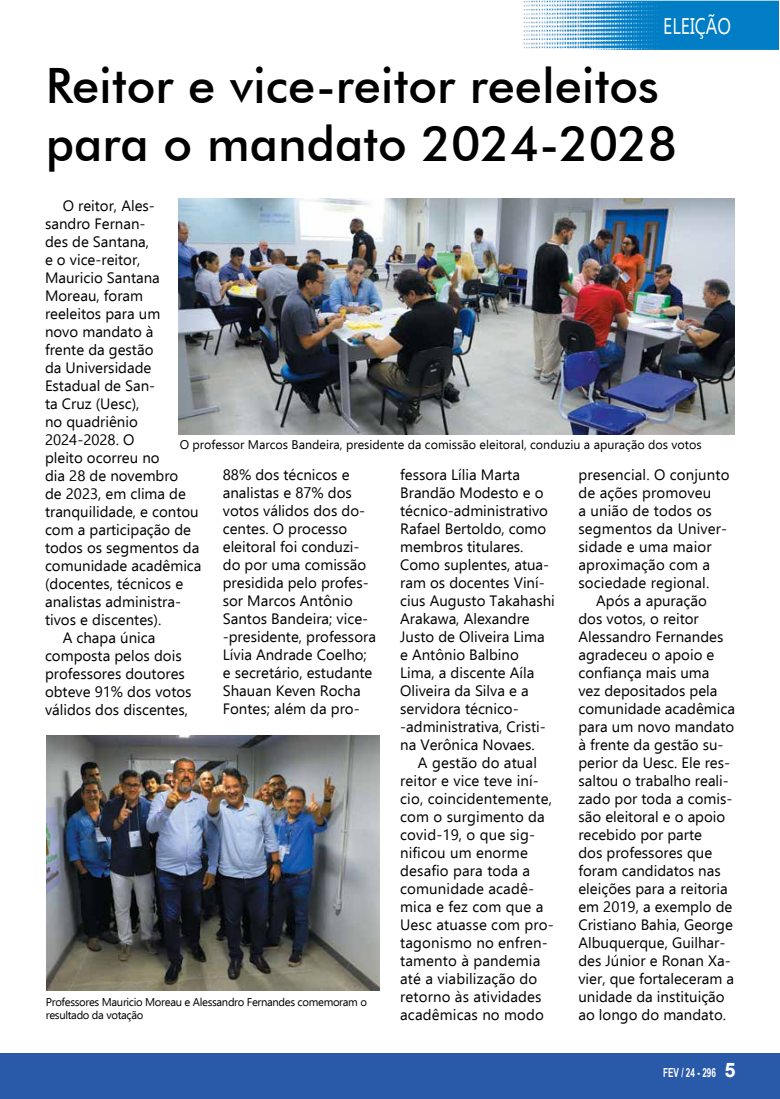
<style>
.page{position:relative;width:780px;height:1099px;background:#fff}
.page>*{position:absolute;margin:0;border:0;box-sizing:border-box;transform-origin:0 0}
.t1{font:500 48.75px/58.5px "Futura BT";color:#000}
.t2{font:22.5px "Ebrima";color:#fff;scale:.8 1}
.t3{font:15px/18px "Ebrima";color:#000}
.t4{font:12.5px "Ebrima";color:#000}
.t5{font:700 12.5px "Arial Narrow";color:#fff;scale:.8 1}
.t6{font:11.25px/13.5px "Ebrima";letter-spacing:-.03em;color:#000}
.s1{font-family:"Arial";font-size:20px}
</style>
<div class="page">
<img style="left:179px;top:198px;width:556px;height:236px">
<div style="left:0;top:1053px;width:780px;height:45px;background:#2959a9"></div>
<img style="left:523px;top:1px;width:255px;height:48px">
<img style="left:46px;top:735px;width:333px;height:255px">
<h2 class="t2" style="left:663px;top:9px;width:86px">ELEIÇÃO</h2>
<h1 class="t1" style="left:46px;top:56px;width:633px">Reitor e vice-reitor reeleitos para o mandato 2024-2028</h1>
<p class="t3" style="left:63px;top:196px;width:94px">O reitor, Ales-</p>
<p class="t3" style="left:45px;top:214px;width:102px">sandro Fernan-</p>
<p class="t3" style="left:45px;top:232px;width:106px">des de Santana,</p>
<p class="t3" style="left:45px;top:250px;width:97px">e o vice-reitor,</p>
<p class="t3" style="left:45px;top:268px;width:116px">Mauricio Santana</p>
<p class="t3" style="left:45px;top:286px;width:100px">Moreau, foram</p>
<p class="t3" style="left:45px;top:304px;width:117px">reeleitos para um</p>
<p class="t3" style="left:45px;top:322px;width:110px">novo mandato à</p>
<p class="t3" style="left:45px;top:340px;width:110px">frente da gestão</p>
<p class="t3" style="left:45px;top:358px;width:108px">da Universidade</p>
<p class="t3" style="left:45px;top:376px;width:112px">Estadual de San-</p>
<p class="t3" style="left:45px;top:394px;width:96px">ta Cruz (Uesc),</p>
<p class="t3" style="left:45px;top:412px;width:94px">no quadriênio</p>
<p class="t3" style="left:45px;top:430px;width:91px">2024-2028. O</p>
<p class="t3" style="left:45px;top:448px;width:116px">pleito ocorreu no</p>
<p class="t3" style="left:45px;top:466px;width:135px">dia 28 de novembro</p>
<p class="t3" style="left:45px;top:484px;width:142px">de 2023, em clima de</p>
<p class="t3" style="left:45px;top:502px;width:155px">tranquilidade, e contou</p>
<p class="t3" style="left:45px;top:520px;width:148px">com a participação de</p>
<p class="t3" style="left:45px;top:538px;width:156px">todos os segmentos da</p>
<p class="t3" style="left:45px;top:556px;width:158px">comunidade acadêmica</p>
<p class="t3" style="left:45px;top:574px;width:140px">(docentes, técnicos e</p>
<p class="t3" style="left:45px;top:592px;width:138px">analistas administra-</p>
<p class="t3" style="left:45px;top:610px;width:118px">tivos e discentes).</p>
<p class="t3" style="left:63px;top:628px;width:94px">A chapa única</p>
<p class="t3" style="left:45px;top:646px;width:138px">composta pelos dois</p>
<p class="t3" style="left:45px;top:664px;width:141px">professores doutores</p>
<p class="t3" style="left:45px;top:682px;width:148px">obteve 91% dos votos</p>
<p class="t3" style="left:45px;top:700px;width:144px">válidos dos discentes,</p>
<p class="t4" style="left:180px;top:436px;width:523px">O professor Marcos Bandeira, presidente da comissão eleitoral, conduziu a apuração dos votos</p>
<p class="t3" style="left:223px;top:465px;width:155px">88% dos técnicos e analistas e 87% dos votos válidos dos do&shy;centes. O processo eleitoral foi conduzi&shy;do por uma comissão presidida pelo profes&shy;sor Marcos Antônio<br>Santos Bandeira; vice--presidente, professora<br>Lívia Andrade Coelho; e secretário, estudante<br>Shauan Keven Rocha<br>Fontes; além da pro-</p>
<p class="t3" style="left:400px;top:465px;width:156px">fessora Lília Marta<br>Brandão Modesto e o técnico-administrativo<br>Rafael Bertoldo, como membros titulares.<br>Como suplentes, atua&shy;ram os docentes Viní&shy;cius Augusto Takahashi<br>Arakawa, Alexandre<br>Justo de Oliveira Lima e Antônio Balbino<br>Lima, a discente Aíla<br>Oliveira da Silva e a servidora técnico--administrativa, Cristi&shy;na Verônica Novaes.</p>
<p class="t3" style="left:400px;top:753px;width:155px;text-indent:18px">A gestão do atual reitor e vice teve iní&shy;cio, coincidentemente, com o surgimento da covid-19, o que sig&shy;nificou um enorme desafio para toda a comunidade acadê&shy;mica e fez com que a<br>Uesc atuasse com pro&shy;tagonismo no enfren&shy;tamento à pandemia até a viabilização do retorno às atividades acadêmicas no modo</p>
<p class="t3" style="left:578px;top:465px;width:153px">presencial. O conjunto</p>
<p class="t3" style="left:578px;top:483px;width:134px">de ações promoveu</p>
<p class="t3" style="left:578px;top:501px;width:135px">a união de todos os</p>
<p class="t3" style="left:578px;top:519px;width:150px">segmentos da Univer-</p>
<p class="t3" style="left:578px;top:537px;width:135px">sidade e uma maior</p>
<p class="t3" style="left:578px;top:555px;width:133px">aproximação com a</p>
<p class="t3" style="left:578px;top:573px;width:132px">sociedade regional.</p>
<p class="t3" style="left:596px;top:591px;width:112px">Após a apuração</p>
<p class="t3" style="left:578px;top:609px;width:122px">dos votos, o reitor</p>
<p class="t3" style="left:578px;top:627px;width:146px">Alessandro Fernandes</p>
<p class="t3" style="left:578px;top:645px;width:137px">agradeceu o apoio e</p>
<p class="t3" style="left:578px;top:663px;width:133px">confiança mais uma</p>
<p class="t3" style="left:578px;top:681px;width:140px">vez depositados pela</p>
<p class="t3" style="left:578px;top:699px;width:158px">comunidade acadêmica</p>
<p class="t3" style="left:578px;top:717px;width:157px">para um novo mandato</p>
<p class="t3" style="left:578px;top:735px;width:147px">à frente da gestão su-</p>
<p class="t3" style="left:578px;top:753px;width:153px">perior da Uesc. Ele res-</p>
<p class="t3" style="left:578px;top:771px;width:152px">saltou o trabalho reali-</p>
<p class="t3" style="left:578px;top:789px;width:155px">zado por toda a comis-</p>
<p class="t3" style="left:578px;top:807px;width:148px">são eleitoral e o apoio</p>
<p class="t3" style="left:578px;top:825px;width:125px">recebido por parte</p>
<p class="t3" style="left:578px;top:843px;width:135px">dos professores que</p>
<p class="t3" style="left:578px;top:861px;width:144px">foram candidatos nas</p>
<p class="t3" style="left:578px;top:879px;width:151px">eleições para a reitoria</p>
<p class="t3" style="left:578px;top:897px;width:155px">em 2019, a exemplo de</p>
<p class="t3" style="left:578px;top:915px;width:156px">Cristiano Bahia, George</p>
<p class="t3" style="left:578px;top:933px;width:148px">Albuquerque, Guilhar-</p>
<p class="t3" style="left:578px;top:951px;width:154px">des Júnior e Ronan Xa-</p>
<p class="t3" style="left:578px;top:969px;width:157px">vier, que fortaleceram a</p>
<p class="t3" style="left:578px;top:987px;width:148px">unidade da instituição</p>
<p class="t3" style="left:578px;top:1005px;width:149px">ao longo do mandato.</p>
<p class="t6" style="left:46px;top:994px;width:322px">Professores Mauricio Moreau e Alessandro Fernandes comemoram o resultado da votação</p>
<p class="t5" style="left:663px;top:1062px;width:92px">FEV / 24 - 296 <span class="s1">5</span></p>
</div>
